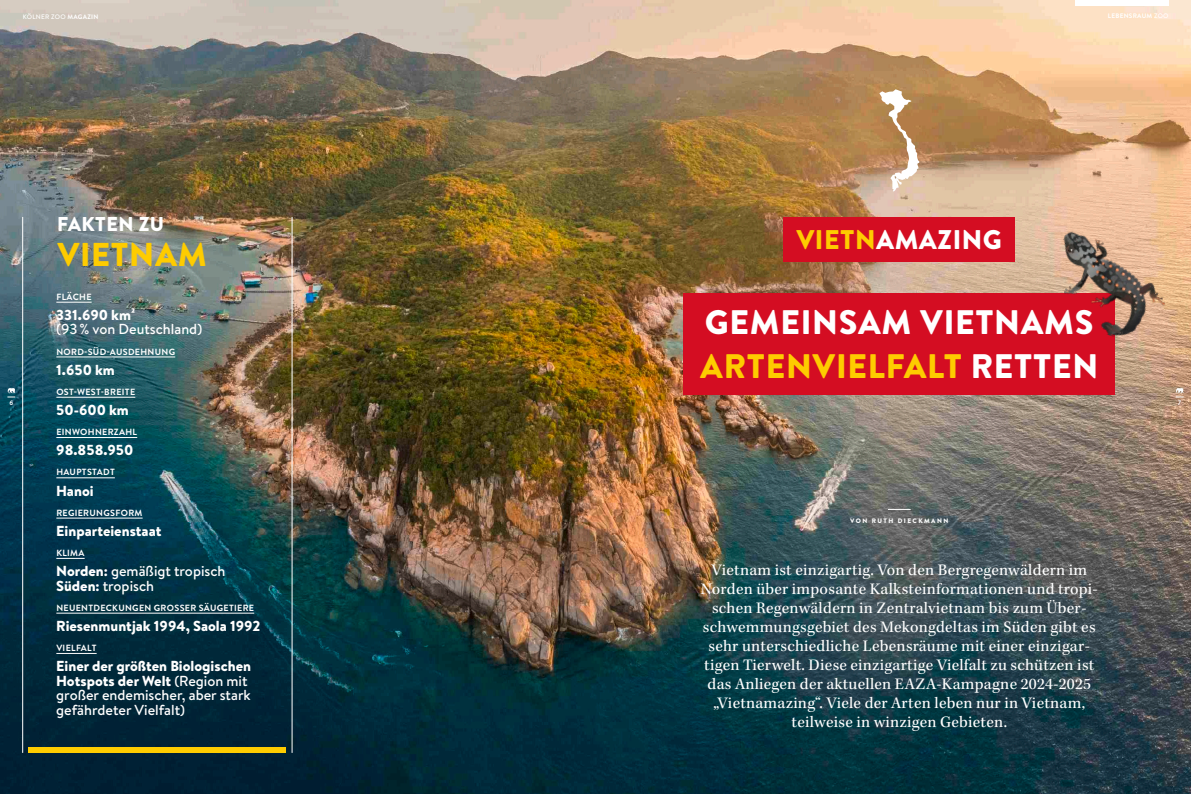
<style>
.page{position:relative;width:1191px;height:794px;background:#fff}
.page>*{position:absolute;margin:0;border:0;box-sizing:border-box;transform-origin:0 0}
.t1{font:900 34px/44.6px "Brandon Text";letter-spacing:.02em;color:#fff}
.t2{font:900 33px "Brandon Text";letter-spacing:.02em;color:#fecc00}
.t3{font:900 27px "Brandon Text";letter-spacing:.02em;color:#fff}
.t4{font:900 20px "Brandon Text";letter-spacing:.02em;color:#fff}
.t5{font:16.5px/19px "Kepler Std";letter-spacing:.015em;color:#fff;text-align:center}
.t6{font:500 14.5px/14.5px "Brandon Text";color:#fff}
.t7{font:900 14.5px "Brandon Text";color:#fff}
.t8{font:700 9px "Brandon Text";letter-spacing:.035em;color:#fff}
.t9{font:900 6.5px "Brandon Text";letter-spacing:.22em;color:#fff}
.t10{font:500 6.5px "Brandon Text";letter-spacing:.04em;color:#fff}
.t11{font:700 6.5px "Brandon Text";letter-spacing:.04em;color:#fff}
.s1{font-weight:700}
.s2{font-weight:500}
.s3{color:#fecc00}
.s4{font-weight:900}
</style>
<div class="page">
<img style="left:0;top:0;width:1191px;height:794px">
<svg style="left:888px;top:509px;width:22px;height:1px"></svg>
<svg style="left:879px;top:89px;width:40px;height:103px"></svg>
<div style="left:29px;top:747px;width:257px;height:6px;background:#fecc00"></div>
<hr style="left:22px;top:217px;width:1px;height:536px;background:#fff">
<hr style="left:292px;top:217px;width:1px;height:536px;background:#fff">
<div style="left:683px;top:293px;width:432px;height:57px;background:#d40d22"></div>
<div style="left:683px;top:338px;width:432px;height:57px;background:#d40d22"></div>
<div style="left:783px;top:217px;width:232px;height:44px;background:#d40d22"></div>
<hr style="left:56px;top:302px;width:36px;height:1px;background:#fff">
<hr style="left:56px;top:356px;width:119px;height:1px;background:#fff">
<hr style="left:56px;top:397px;width:79px;height:1px;background:#fff">
<hr style="left:56px;top:437px;width:81px;height:1px;background:#fff">
<hr style="left:56px;top:477px;width:59px;height:1px;background:#fff">
<hr style="left:56px;top:517px;width:87px;height:1px;background:#fff">
<svg style="left:56px;top:558px;width:29px;height:1px"></svg>
<hr style="left:56px;top:612px;width:198px;height:1px;background:#fff">
<hr style="left:56px;top:653px;width:41px;height:1px;background:#fff">
<img style="left:1039px;top:229px;width:138px;height:120px">
<div style="left:1074px;top:0;width:94px;height:6px;background:#fff"></div>
<svg style="left:7px;top:388px;width:8px;height:10px"></svg>
<svg style="left:1175px;top:388px;width:8px;height:10px"></svg>
<p class="t10" style="left:23px;top:12px;width:77px">KÖLNER ZOO <span class="s1">MAGAZIN</span></p>
<p class="t11" style="left:1108px;top:11px;width:62px">LEBENSRAUM <span class="s2">ZOO</span></p>
<p class="t4" style="left:57px;top:210px;width:108px">FAKTEN ZU</p>
<h2 class="t2" style="left:57px;top:231px;width:151px">VIETNAM</h2>
<h3 class="t3" style="left:796px;top:220px;width:207px"><span class="s3">VIETN</span>AMAZING</h3>
<p class="t8" style="left:56px;top:290px;width:37px">FLÄCHE</p>
<p class="t7" style="left:56px;top:305px;width:80px">331.690 km²</p>
<p class="t6" style="left:56px;top:322px;width:147px">(93% von Deutschland)</p>
<p class="t8" style="left:56px;top:345px;width:120px">NORD-SÜD-AUSDEHNUNG</p>
<p class="t7" style="left:56px;top:359px;width:60px">1.650 km</p>
<p class="t8" style="left:56px;top:385px;width:80px">OST-WEST-BREITE</p>
<p class="t7" style="left:56px;top:400px;width:74px">50-600 km</p>
<p class="t8" style="left:56px;top:426px;width:82px">EINWOHNERZAHL</p>
<p class="t7" style="left:56px;top:440px;width:79px">98.858.950</p>
<p class="t8" style="left:56px;top:466px;width:60px">HAUPTSTADT</p>
<p class="t7" style="left:56px;top:480px;width:39px">Hanoi</p>
<p class="t8" style="left:56px;top:506px;width:88px">REGIERUNGSFORM</p>
<p class="t7" style="left:56px;top:520px;width:107px">Einparteienstaat</p>
<p class="t8" style="left:56px;top:546px;width:30px">KLIMA</p>
<p class="t6" style="left:56px;top:563px;width:171px"><span class="s4">Norden:</span> gemäßigt tropisch<br><span class="s4">Süden:</span> tropisch</p>
<p class="t8" style="left:56px;top:601px;width:199px">NEUENTDECKUNGEN GROSSER SÄUGETIERE</p>
<p class="t7" style="left:56px;top:615px;width:206px">Riesenmuntjak 1994, Saola 1992</p>
<p class="t8" style="left:56px;top:641px;width:42px">VIELFALT</p>
<p class="t6" style="left:56px;top:658px;width:196px"><span class="s4">Einer der größten Biologischen<br>Hotspots der Welt</span> (Region mit großer endemischer, aber stark gefährdeter Vielfalt)</p>
<h1 class="t1" style="left:700px;top:299px;width:399px">GEMEINSAM VIETNAMS<br><span class="s3">ARTENVIELFALT</span> RETTEN</h1>
<p class="t11" style="left:9px;top:398px;width:5px">6</p>
<p class="t11" style="left:1178px;top:398px;width:5px">7</p>
<p class="t9" style="left:850px;top:516px;width:100px">VON RUTH DIECKMANN</p>
<p class="t5" style="left:701px;top:561px;width:398px">Vietnam ist einzigartig. Von den Bergregenwäldern im Norden über imposante Kalksteinformationen und tropi&shy;schen Regenwäldern in Zentralvietnam bis zum Über&shy;schwemmungsgebiet des Mekongdeltas im Süden gibt es sehr unterschiedliche Lebensräume mit einer einzigar&shy;tigen Tierwelt. Diese einzigartige Vielfalt zu schützen ist das Anliegen der aktuellen EAZA-Kampagne 2024-2025 „Vietnamazing“. Viele der Arten leben nur in Vietnam, teilweise in winzigen Gebieten.</p>
</div>
